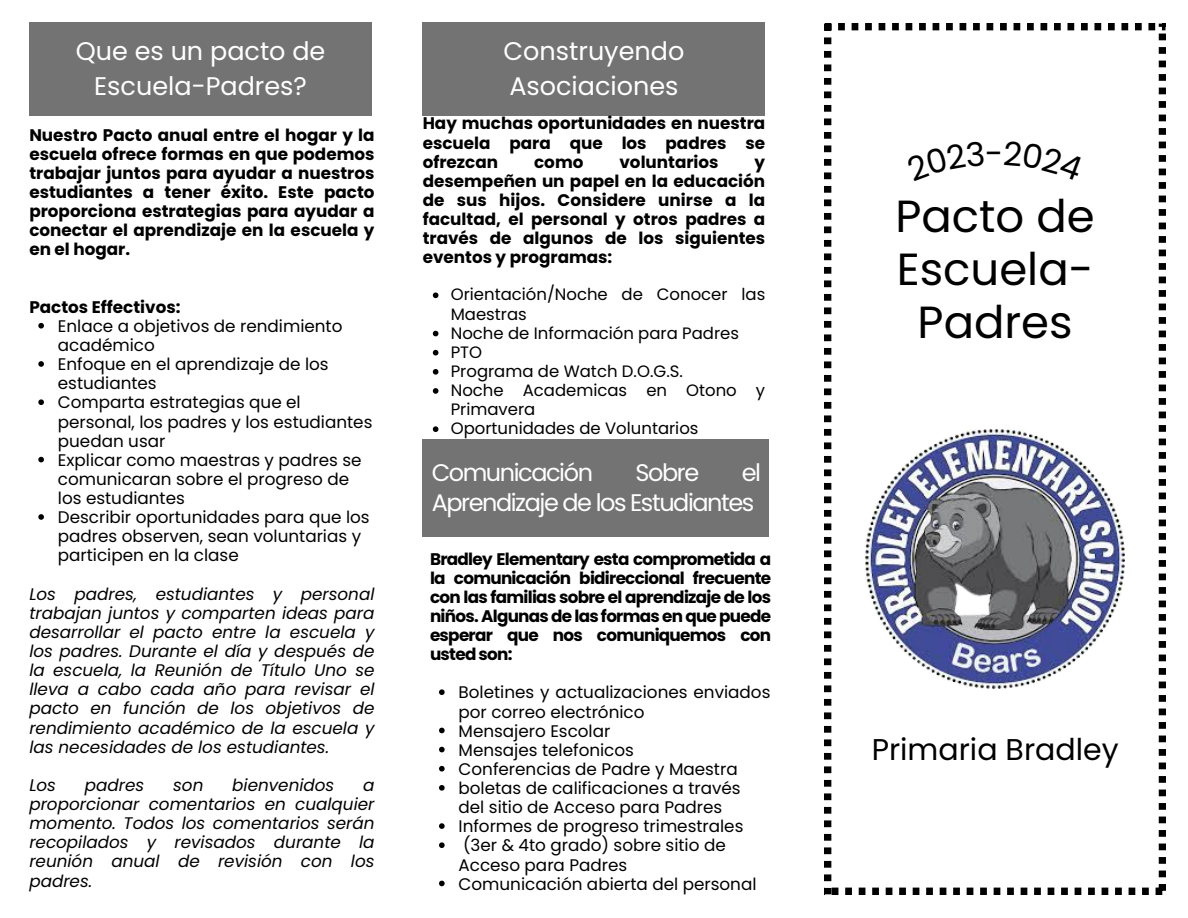
<style>
.page{position:relative;width:1188px;height:918px;background:#fff}
.page>*{position:absolute;margin:0;border:0;box-sizing:border-box;transform-origin:0 0}
.t1{font:45px/52.8px "Poppins";color:#000;text-align:center}
.t2{font:33px "Poppins";color:#000}
.t3{font:30px "Poppins";color:#000}
.t4{font:25.5px/34.8px "Poppins";color:#fff}
.t5{font:24px/30.3px "Poppins";letter-spacing:-.06em;color:#fff;text-align:right}
.t6{font:700 16.8px/19.2px "Poppins";color:#000;text-align:justify}
.t7{font:16.8px/19.2px "Poppins";color:#000}
.t8{font:italic 16.8px/19.2px "Poppins";color:#000;text-align:justify}
.t9{font:16.5px/19.2px "Poppins";color:#000}
</style>
<div class="page">
<div style="left:423px;top:23px;width:342px;height:93px;background:#737373"></div>
<div style="left:423px;top:439px;width:346px;height:98px;background:#737373"></div>
<svg style="left:825px;top:24px;width:341px;height:870px"></svg>
<img style="left:866px;top:430px;width:259px;height:259px">
<div style="left:29px;top:23px;width:343px;height:93px;background:#737373"></div>
<svg style="left:433px;top:292px;width:5px;height:6px"></svg>
<svg style="left:433px;top:331px;width:5px;height:5px"></svg>
<svg style="left:433px;top:350px;width:5px;height:6px"></svg>
<svg style="left:433px;top:369px;width:5px;height:6px"></svg>
<svg style="left:433px;top:388px;width:5px;height:6px"></svg>
<svg style="left:433px;top:426px;width:5px;height:6px"></svg>
<svg style="left:439px;top:689px;width:6px;height:6px"></svg>
<svg style="left:439px;top:728px;width:6px;height:5px"></svg>
<svg style="left:439px;top:747px;width:6px;height:5px"></svg>
<svg style="left:439px;top:766px;width:6px;height:6px"></svg>
<svg style="left:439px;top:785px;width:6px;height:6px"></svg>
<svg style="left:439px;top:823px;width:6px;height:6px"></svg>
<svg style="left:439px;top:842px;width:6px;height:6px"></svg>
<svg style="left:439px;top:881px;width:6px;height:5px"></svg>
<svg style="left:38px;top:323px;width:6px;height:6px"></svg>
<svg style="left:38px;top:361px;width:6px;height:6px"></svg>
<svg style="left:38px;top:399px;width:6px;height:6px"></svg>
<svg style="left:38px;top:457px;width:6px;height:5px"></svg>
<svg style="left:38px;top:514px;width:6px;height:6px"></svg>
<svg style="left:906px;top:140px;width:78px;height:41px"></svg>
<svg style="left:1004px;top:140px;width:80px;height:41px"></svg>
<p class="t4" style="left:76px;top:34px;width:251px;text-align:center">Que es un pacto de<br>Escuela-Padres?</p>
<p class="t6" style="left:29px;top:125px;width:347px">Nuestro Pacto anual entre el hogar y la escuela ofrece formas en que podemos trabajar juntos para ayudar a nuestros estudiantes a tener éxito. Este pacto proporciona estrategias para ayudar a conectar el aprendizaje en la escuela y en el hogar.</p>
<p class="t6" style="left:29px;top:297px;width:153px">Pactos Effectivos:</p>
<p class="t7" style="left:58px;top:316px;width:286px">Enlace a objetivos de rendimiento académico</p>
<p class="t7" style="left:58px;top:355px;width:272px">Enfoque en el aprendizaje de los estudiantes</p>
<p class="t7" style="left:58px;top:393px;width:316px">Comparta estrategias que el personal, los padres y los estudiantes puedan usar</p>
<p class="t7" style="left:58px;top:450px;width:305px">Explicar como maestras y padres se comunicaran sobre el progreso de los estudiantes</p>
<p class="t7" style="left:58px;top:508px;width:313px">Describir oportunidades para que los padres observen, sean voluntarias y participen en la clase</p>
<p class="t8" style="left:29px;top:584px;width:347px">Los padres, estudiantes y personal trabajan juntos y comparten ideas para desarrollar el pacto entre la escuela y los padres. Durante el día y después de la escuela, la Reunión de Título Uno se lleva a cabo cada año para revisar el pacto en función de los objetivos de rendimiento académico de la escuela y las necesidades de los estudiantes.</p>
<p class="t8" style="left:29px;top:775px;width:28px">Los</p>
<p class="t8" style="left:85px;top:775px;width:61px">padres</p>
<p class="t8" style="left:173px;top:775px;width:32px">son</p>
<p class="t8" style="left:232px;top:775px;width:104px">bienvenidos</p>
<p class="t8" style="left:29px;top:775px;width:347px;text-indent:334px">a proporcionar comentarios en cualquier momento. Todos los comentarios serán recopilados y revisados durante la reunión anual de revisión con los padres.</p>
<p class="t4" style="left:504px;top:34px;width:182px">Construyendo<br>Asociaciones</p>
<p class="t6" style="left:423px;top:114px;width:344px">Hay muchas oportunidades en nuestra escuela para que los padres se ofrezcan</p>
<p class="t6" style="left:534px;top:152px;width:51px">como</p>
<p class="t6" style="left:619px;top:152px;width:101px">voluntarios</p>
<p class="t6" style="left:423px;top:152px;width:344px;text-indent:332px">y desempeñen un papel en la educación de sus hijos. Considere unirse a la facultad, el personal y otros padres a través de algunos de los siguientes eventos y programas:</p>
<p class="t9" style="left:451px;top:285px;width:316px">Orientación/Noche de Conocer las<br>Maestras</p>
<p class="t9" style="left:451px;top:323px;width:290px">Noche de Información para Padres</p>
<p class="t9" style="left:451px;top:342px;width:33px">PTO</p>
<p class="t9" style="left:451px;top:362px;width:234px">Programa de Watch D.O.G.S.</p>
<p class="t9" style="left:451px;top:381px;width:316px">Noche Academicas en Otono y<br>Primavera</p>
<p class="t9" style="left:451px;top:419px;width:249px">Oportunidades de Voluntarios</p>
<p class="t5" style="left:432px;top:457px;width:163px">Comunicación</p>
<p class="t5" style="left:636px;top:457px;width:65px">Sobre</p>
<p class="t5" style="left:432px;top:457px;width:331px">el<br>Aprendizaje de los Estudiantes</p>
<p class="t6" style="left:430px;top:549px;width:343px">Bradley Elementary esta comprometida a la comunicación bidireccional frecuente con las familias sobre el aprendizaje de los niños. Algunas de las formas en que puede esperar que nos comuniquemos con usted son:</p>
<p class="t7" style="left:459px;top:683px;width:313px">Boletines y actualizaciones enviados por correo electrónico</p>
<p class="t7" style="left:459px;top:721px;width:153px">Mensajero Escolar</p>
<p class="t7" style="left:459px;top:740px;width:177px">Mensajes telefonicos</p>
<p class="t7" style="left:459px;top:759px;width:281px">Conferencias de Padre y Maestra</p>
<p class="t7" style="left:459px;top:779px;width:284px">boletas de calificaciones a través del sitio de Acceso para Padres</p>
<p class="t7" style="left:459px;top:817px;width:286px">Informes de progreso trimestrales</p>
<p class="t7" style="left:459px;top:836px;width:269px">(3er &amp; 4to grado) sobre sitio de<br>Acceso para Padres</p>
<p class="t7" style="left:459px;top:874px;width:299px">Comunicación abierta del personal</p>
<p class="t2" style="left:985px;top:130px;width:20px">-</p>
<p class="t1" style="left:896px;top:190px;width:201px">Pacto de<br>Escuela-<br>Padres</p>
<p class="t3" style="left:872px;top:728px;width:248px">Primaria Bradley</p>
</div>
